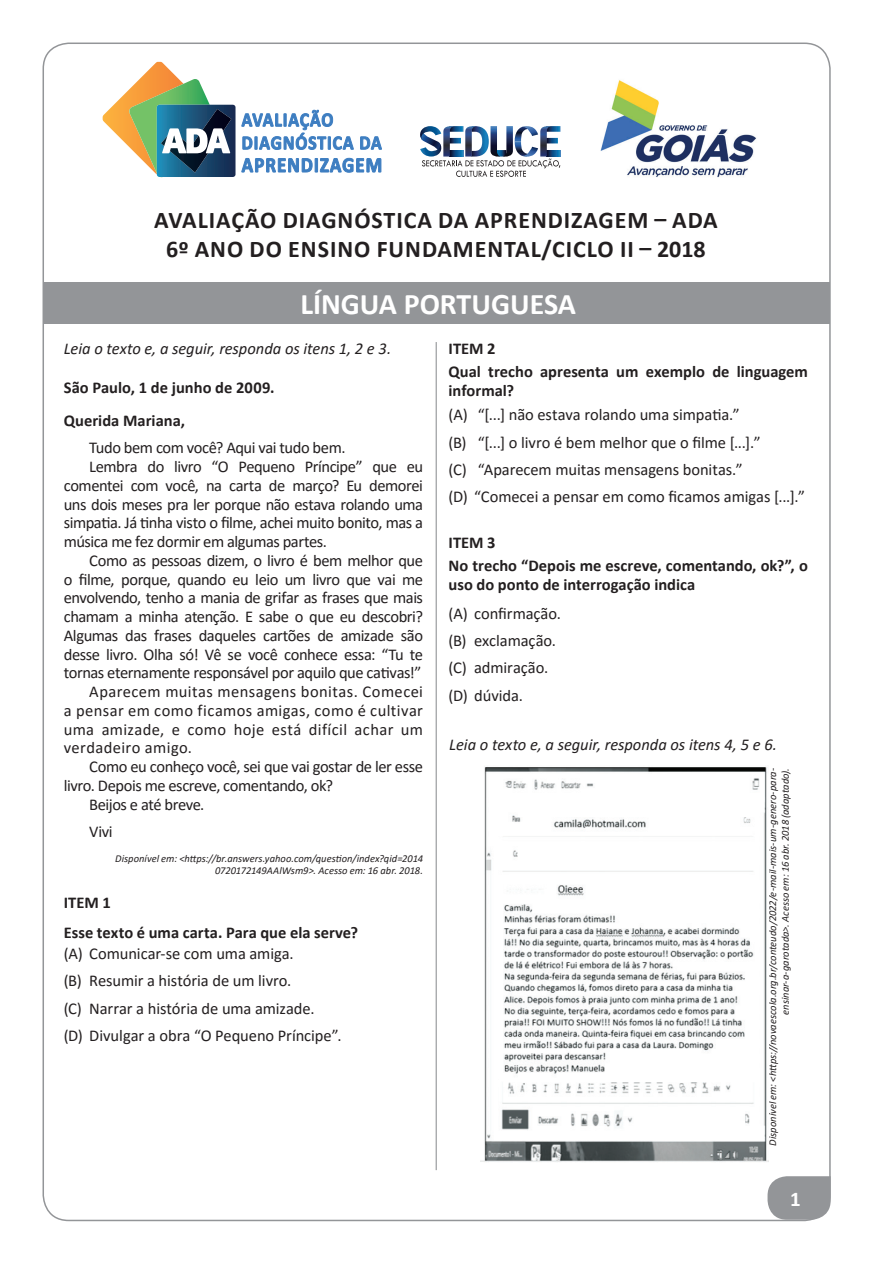
<style>
.page{position:relative;width:893px;height:1263px;background:#fff}
.page>*{position:absolute;margin:0;border:0;box-sizing:border-box;transform-origin:0 0}
.t1{font:700 30px "Calibri";color:#fff}
.t2{font:700 24px "Calibri";letter-spacing:.04em;color:#231f20}
.t3{font:700 21px "Calibri";color:#fff}
.Texto_Corrido{font:16.5px/18.8px "Calibri";letter-spacing:-.025em;color:#231f20;text-align:justify}
.Alternativas{font:16.5px "Calibri";letter-spacing:-.005em;color:#231f20}
.Enunciado_de_questão{font:700 16.5px/18.8px "Calibri";color:#231f20}
.Leia_o_Texto{font:italic 16.5px "Calibri";letter-spacing:-.005em;color:#231f20}
.Título_de_texto{font:700 16.5px "Calibri";color:#231f20}
.Disponível{font:italic 10.5px/12.6px "Calibri";color:#231f20;text-align:right}
</style>
<div class="page">
<svg style="left:767px;top:1176px;width:64px;height:44px"></svg>
<hr style="left:436px;top:342px;width:1px;height:828px;background:#939598">
<div style="left:43px;top:282px;width:787px;height:42px;background:#939598"></div>
<img style="left:481px;top:767px;width:287px;height:395px">
<img style="left:420px;top:126px;width:140px;height:51px">
<svg style="left:103px;top:62px;width:279px;height:115px"></svg>
<img style="left:600px;top:80px;width:156px;height:98px">
<p class="t2" style="left:154px;top:203px;width:565px">AVALIAÇÃO DIAGNÓSTICA DA APRENDIZAGEM – ADA</p>
<p class="t2" style="left:166px;top:232px;width:541px">6º ANO DO ENSINO FUNDAMENTAL/CICLO II – 2018</p>
<p class="t1" style="left:300px;top:282px;width:277px">LÍNGUA PORTUGUESA</p>
<p class="Leia_o_Texto" style="left:64px;top:337px;width:329px">Leia o texto e, a seguir, responda os itens 1, 2 e 3.</p>
<p class="Título_de_texto" style="left:64px;top:376px;width:212px">São Paulo, 1 de junho de 2009.</p>
<p class="Título_de_texto" style="left:64px;top:409px;width:123px">Querida Mariana,</p>
<p class="Texto_Corrido" style="left:89px;top:438px;width:258px">Tudo bem com você? Aqui vai tudo bem.</p>
<p class="Texto_Corrido" style="left:64px;top:457px;width:361px;text-indent:26px">Lembra do livro “O Pequeno Príncipe” que eu comentei com você, na carta de março? Eu demorei uns dois meses pra ler porque não estava rolando uma simpatia. Já tinha visto o filme, achei muito bonito, mas a música me fez dormir em algumas partes.</p>
<p class="Texto_Corrido" style="left:64px;top:551px;width:361px;text-indent:26px">Como as pessoas dizem, o livro é bem melhor que o filme, porque, quando eu leio um livro que vai me envolvendo, tenho a mania de grifar as frases que mais chamam a minha atenção. E sabe o que eu descobri?<br>Algumas das frases daqueles cartões de amizade são desse livro. Olha só! Vê se você conhece essa: “Tu te tornas eternamente responsável por aquilo que cativas!”</p>
<p class="Texto_Corrido" style="left:64px;top:682px;width:361px;text-indent:26px">Aparecem muitas mensagens bonitas. Comecei a pensar em como ficamos amigas, como é cultivar uma amizade, e como hoje está difícil achar um verdadeiro amigo.</p>
<p class="Texto_Corrido" style="left:64px;top:757px;width:361px;text-indent:26px">Como eu conheço você, sei que vai gostar de ler esse livro. Depois me escreve, comentando, ok?</p>
<p class="Texto_Corrido" style="left:89px;top:794px;width:117px">Beijos e até breve.</p>
<p class="Texto_Corrido" style="left:89px;top:822px;width:25px">Vivi</p>
<p class="Disponível" style="left:115px;top:851px;width:309px">Disponível em: &lt;https://br.answers.yahoo.com/question/index?qid=2014</p>
<p class="Disponível" style="left:215px;top:864px;width:210px">0720172149AAlWsm9&gt;. Acesso em: 16 abr. 2018.</p>
<p class="Enunciado_de_questão" style="left:64px;top:892px;width:49px">ITEM 1</p>
<p class="Enunciado_de_questão" style="left:449px;top:339px;width:49px">ITEM 2</p>
<p class="Enunciado_de_questão" style="left:449px;top:362px;width:361px">Qual trecho apresenta um exemplo de linguagem informal?</p>
<p class="Alternativas" style="left:449px;top:403px;width:293px">(A) “[...] não estava rolando uma simpatia.”</p>
<p class="Alternativas" style="left:449px;top:431px;width:313px">(B) “[...] o livro é bem melhor que o filme [...].”</p>
<p class="Alternativas" style="left:449px;top:458px;width:296px">(C) “Aparecem muitas mensagens bonitas.”</p>
<p class="Alternativas" style="left:449px;top:485px;width:358px">(D) “Comecei a pensar em como ficamos amigas [...].”</p>
<p class="Enunciado_de_questão" style="left:449px;top:532px;width:49px">ITEM 3</p>
<p class="Enunciado_de_questão" style="left:449px;top:556px;width:361px">No trecho “Depois me escreve, comentando, ok?”, o uso do ponto de interrogação indica</p>
<p class="Alternativas" style="left:449px;top:602px;width:114px">(A) confirmação.</p>
<p class="Alternativas" style="left:449px;top:629px;width:109px">(B) exclamação.</p>
<p class="Alternativas" style="left:449px;top:656px;width:101px">(C) admiração.</p>
<p class="Alternativas" style="left:449px;top:684px;width:76px">(D) dúvida.</p>
<p class="Leia_o_Texto" style="left:449px;top:733px;width:329px">Leia o texto e, a seguir, responda os itens 4, 5 e 6.</p>
<p class="Disponível" style="left:766px;top:1146px;width:379px;rotate:-90deg">Disponível em: &lt;https://novaescola.org.br/conteudo/2022/e-mail-mais-um-genero-para&shy;ensinar-a-garotada&gt;. Acesso em: 16 abr. 2018 (adaptado).</p>
<p class="Enunciado_de_questão" style="left:64px;top:922px;width:296px">Esse texto é uma carta. Para que ela serve?</p>
<p class="Alternativas" style="left:64px;top:942px;width:232px">(A) Comunicar-se com uma amiga.</p>
<p class="Alternativas" style="left:64px;top:969px;width:229px">(B) Resumir a história de um livro.</p>
<p class="Alternativas" style="left:64px;top:997px;width:252px">(C) Narrar a história de uma amizade.</p>
<p class="Alternativas" style="left:64px;top:1024px;width:279px">(D) Divulgar a obra “O Pequeno Príncipe”.</p>
<p class="t3" style="left:790px;top:1184px;width:12px">1</p>
</div>
